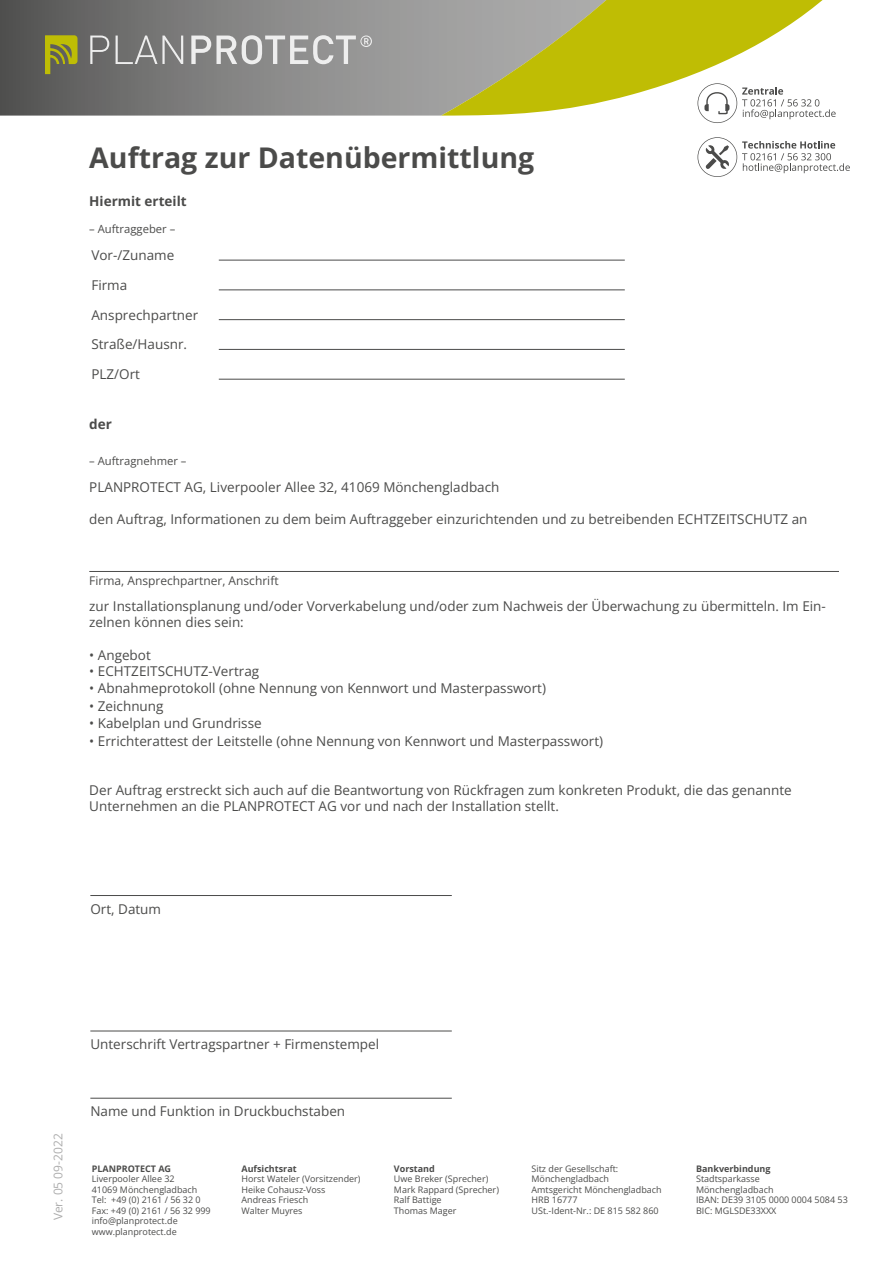
<style>
.page{position:relative;width:893px;height:1263px;background:#fff}
.page>*{position:absolute;margin:0;border:0;box-sizing:border-box;transform-origin:0 0}
.t1{font:700 28.5px "Open Sans";color:#4b4b4a}
.t2{font:13.5px/16.2px "Open Sans";color:#4b4b4a}
.t3{font:700 13.5px "Open Sans";color:#4b4b4a}
.t4{font:12px "Open Sans";color:#4b4b4a}
.t5{font:12px "Open Sans";color:#adadad}
.t6{font:11.25px "Open Sans";color:#4b4b4a}
.t7{font:9px/10.5px "Open Sans";color:#4b4b4a}
.t8{font:700 9px "Open Sans";color:#4b4b4a}
.s1{font-style:inherit}
</style>
<div class="page">
<svg style="left:697px;top:137px;width:153px;height:40px"></svg>
<svg style="left:702px;top:116px;width:134px;height:7px"></svg>
<svg style="left:0;top:0;width:441px;height:116px;background:#7f7e7e"></svg>
<svg style="left:90px;top:36px;width:19px;height:28px"></svg>
<svg style="left:116px;top:36px;width:67px;height:28px;background:#8d8d8c"></svg>
<svg style="left:46px;top:35px;width:32px;height:39px"></svg>
<svg style="left:191px;top:35px;width:181px;height:29px;background:#adadad"></svg>
<svg style="left:441px;top:0;width:395px;height:116px"></svg>
<hr style="left:219px;top:260px;width:406px;height:1px;background:#4b4b4a">
<hr style="left:219px;top:290px;width:406px;height:1px;background:#4b4b4a">
<hr style="left:219px;top:319px;width:406px;height:1px;background:#4b4b4a">
<hr style="left:219px;top:349px;width:406px;height:1px;background:#4b4b4a">
<hr style="left:219px;top:379px;width:406px;height:1px;background:#4b4b4a">
<hr style="left:89px;top:571px;width:750px;height:1px;background:#4b4b4a">
<hr style="left:90px;top:895px;width:362px;height:1px;background:#4b4b4a">
<hr style="left:90px;top:1031px;width:362px;height:1px;background:#4b4b4a">
<hr style="left:90px;top:1098px;width:362px;height:1px;background:#4b4b4a">
<h1 class="t1" style="left:89px;top:138px;width:446px">Auftrag zur Datenübermittlung</h1>
<p class="t3" style="left:89px;top:192px;width:99px">Hiermit erteilt</p>
<p class="t6" style="left:89px;top:221px;width:88px">– Auftraggeber –</p>
<p class="t2" style="left:91px;top:247px;width:84px">Vor-/Zuname</p>
<p class="t2" style="left:91px;top:277px;width:37px">Firma</p>
<p class="t2" style="left:91px;top:306px;width:108px">Ansprechpartner</p>
<p class="t2" style="left:91px;top:336px;width:97px">Straße/Hausnr.</p>
<p class="t2" style="left:91px;top:366px;width:50px">PLZ/Ort</p>
<p class="t3" style="left:89px;top:415px;width:24px">der</p>
<p class="t6" style="left:89px;top:453px;width:99px">– Auftragnehmer –</p>
<p class="t2" style="left:89px;top:478px;width:412px">PLANPROTECT AG, Liverpooler Allee 32, 41069 Mönchengladbach</p>
<p class="t2" style="left:89px;top:511px;width:720px">den Auftrag, Informationen zu dem beim Auftraggeber einzurichtenden und zu betreibenden ECHTZEITSCHUTZ an</p>
<p class="t4" style="left:89px;top:572px;width:191px">Firma, Ansprechpartner, Anschrift</p>
<p class="t2" style="left:89px;top:598px;width:738px">zur Installationsplanung und/oder Vorverkabelung und/oder zum Nachweis der Überwachung zu übermitteln. Im Ein&shy;zelnen können dies sein:</p>
<p class="t2" style="left:89px;top:646px;width:63px">• Angebot</p>
<p class="t2" style="left:89px;top:662px;width:171px">• ECHTZEITSCHUTZ-Vertrag</p>
<p class="t2" style="left:89px;top:680px;width:458px">• Abnahmeprotokoll (ohne Nennung von Kennwort und Masterpasswort)</p>
<p class="t2" style="left:89px;top:697px;width:76px">• Zeichnung</p>
<p class="t2" style="left:89px;top:715px;width:174px">• Kabelplan und Grundrisse</p>
<p class="t2" style="left:89px;top:733px;width:515px">• Errichterattest der Leitstelle (ohne Nennung von Kennwort und Masterpasswort)</p>
<p class="t2" style="left:89px;top:781px;width:704px">Der Auftrag erstreckt sich auch auf die Bean<span class="s1">t</span>wortung von Rückfragen zum konkreten Produkt, die das genannte<br>Unternehmen an die PLANPROTECT AG vor und nach der Installation stellt.</p>
<p class="t2" style="left:90px;top:901px;width:72px">Ort, Datum</p>
<p class="t5" style="left:50px;top:1220px;width:88px;rotate:-90deg">Ver. 05 09-2022</p>
<p class="t2" style="left:90px;top:1035px;width:290px">Unterschrift Vertragspartner + Firmenstempel</p>
<p class="t2" style="left:90px;top:1102px;width:256px">Name und Funktion in Druckbuchstaben</p>
<p class="t8" style="left:92px;top:1162px;width:81px">PLANPROTECT AG</p>
<p class="t7" style="left:92px;top:1173px;width:120px">Liverpooler Allee 32<br>41069 Mönchengladbach<br>Tel: +49 (0) 2161 / 56 32 0<br>Fax: +49 (0) 2161 / 56 32 999 info@planprotect.de www.planprotect.de</p>
<p class="t8" style="left:242px;top:1162px;width:57px">Aufsichtsrat</p>
<p class="t7" style="left:242px;top:1173px;width:121px">Horst Wateler (Vorsitzender)<br>Heike Cohausz-Voss<br>Andreas Friesch<br>Walter Muyres</p>
<p class="t8" style="left:394px;top:1162px;width:42px">Vorstand</p>
<p class="t7" style="left:394px;top:1173px;width:107px">Uwe Breker (Sprecher)<br>Mark Rappard (Sprecher)<br>Ralf Battige<br>Thomas Mager</p>
<p class="t7" style="left:531px;top:1163px;width:132px">Sitz der Gesellschaft:<br>Mönchengladbach<br>Amtsgericht Mönchengladbach<br>HRB 16777<br>USt.-Ident-Nr.: DE 815 582 860</p>
<p class="t8" style="left:696px;top:1162px;width:76px">Bankverbindung</p>
<p class="t7" style="left:696px;top:1173px;width:153px">Stadtsparkasse<br>Mönchengladbach<br>IBAN: DE39 3105 0000 0004 5084 53<br>BIC: MGLSDE33XXX</p>
</div>
